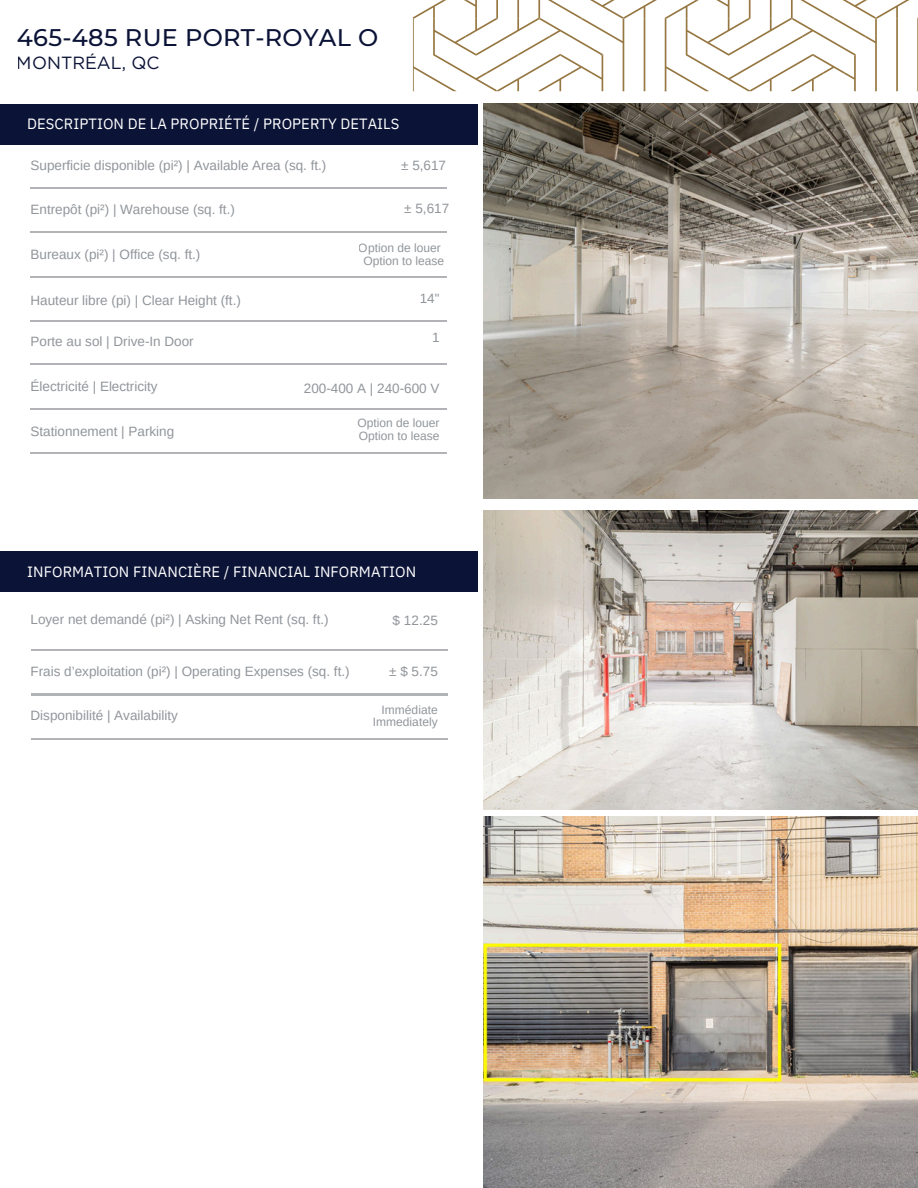
<style>
.page{position:relative;width:918px;height:1188px;background:#fff}
.page>*{position:absolute;margin:0;border:0;box-sizing:border-box;transform-origin:0 0}
.t1{font:500 24px "Montserrat";letter-spacing:.015em;color:#0b1337}
.t2{font:17.7px "Gotham";color:#0b1337}
.t3{font:14.85px "IBM Plex Sans";letter-spacing:.005em;color:#fff}
.t4{font:13.5px "Arimo";color:#91959a}
.t5{font:12px/13px "Arimo";color:#91959a;text-align:right}
</style>
<div class="page">
<hr style="left:31px;top:738px;width:296px;height:2px;background:#b1b3b6">
<hr style="left:327px;top:738px;width:121px;height:2px;background:#b1b3b6">
<hr style="left:31px;top:694px;width:296px;height:1px;background:#b1b3b6">
<hr style="left:327px;top:694px;width:121px;height:1px;background:#b1b3b6">
<hr style="left:31px;top:649px;width:296px;height:2px;background:#b1b3b6">
<hr style="left:327px;top:649px;width:121px;height:2px;background:#b1b3b6">
<img style="left:483px;top:103px;width:435px;height:395px">
<div style="left:0;top:104px;width:477px;height:41px;background:#0b1337"></div>
<div style="left:0;top:551px;width:477px;height:41px;background:#0b1337"></div>
<hr style="left:30px;top:187px;width:296px;height:2px;background:#b1b3b6">
<hr style="left:326px;top:187px;width:121px;height:2px;background:#b1b3b6">
<hr style="left:30px;top:232px;width:296px;height:1px;background:#b1b3b6">
<hr style="left:326px;top:232px;width:121px;height:1px;background:#b1b3b6">
<hr style="left:30px;top:276px;width:296px;height:1px;background:#b1b3b6">
<hr style="left:326px;top:276px;width:121px;height:1px;background:#b1b3b6">
<hr style="left:30px;top:321px;width:296px;height:1px;background:#b1b3b6">
<hr style="left:326px;top:321px;width:121px;height:1px;background:#b1b3b6">
<hr style="left:30px;top:364px;width:296px;height:1px;background:#b1b3b6">
<hr style="left:326px;top:364px;width:121px;height:1px;background:#b1b3b6">
<hr style="left:30px;top:408px;width:296px;height:1px;background:#b1b3b6">
<hr style="left:326px;top:408px;width:121px;height:1px;background:#b1b3b6">
<hr style="left:30px;top:453px;width:296px;height:1px;background:#b1b3b6">
<hr style="left:326px;top:453px;width:121px;height:1px;background:#b1b3b6">
<svg style="left:413px;top:0;width:505px;height:91px"></svg>
<img style="left:483px;top:511px;width:435px;height:298px">
<img style="left:483px;top:816px;width:435px;height:372px">
<h1 class="t1" style="left:17px;top:22px;width:363px">465-485 RUE PORT-ROYAL O</h1>
<h2 class="t2" style="left:17px;top:52px;width:144px">MONTRÉAL, QC</h2>
<h3 class="t3" style="left:27px;top:114px;width:374px">DESCRIPTION DE LA PROPRIÉTÉ / PROPERTY DETAILS</h3>
<h4 class="t4" style="left:31px;top:158px;width:297px">Superficie disponible (pi²) | Available Area (sq. ft.)</h4>
<h4 class="t4" style="left:401px;top:158px;width:46px">± 5,617</h4>
<h4 class="t4" style="left:31px;top:202px;width:206px">Entrepôt (pi²) | Warehouse (sq. ft.)</h4>
<h4 class="t4" style="left:404px;top:201px;width:47px">± 5,617</h4>
<h4 class="t4" style="left:31px;top:247px;width:171px">Bureaux (pi²) | Office (sq. ft.)</h4>
<p class="t5" style="left:359px;top:242px;width:87px;text-align:center">Option de louer<br>Option to lease</p>
<h4 class="t4" style="left:31px;top:293px;width:212px">Hauteur libre (pi) | Clear Height (ft.)</h4>
<h4 class="t4" style="left:420px;top:290px;width:21px">14"</h4>
<h4 class="t4" style="left:31px;top:334px;width:165px">Porte au sol | Drive-In Door</h4>
<p class="t4" style="left:432px;top:330px;width:9px">1</p>
<h4 class="t4" style="left:31px;top:379px;width:129px">Électricité | Electricity</h4>
<h4 class="t4" style="left:31px;top:424px;width:145px">Stationnement | Parking</h4>
<h3 class="t4" style="left:304px;top:381px;width:137px">200-400 A | 240-600 V</h3>
<p class="t5" style="left:357px;top:417px;width:83px;text-align:left">Option de louer<br>Option to lease</p>
<h3 class="t3" style="left:27px;top:562px;width:390px">INFORMATION FINANCIÈRE / FINANCIAL INFORMATION</h3>
<h4 class="t4" style="left:31px;top:612px;width:300px">Loyer net demandé (pi²) | Asking Net Rent (sq. ft.)</h4>
<h4 class="t4" style="left:393px;top:613px;width:47px">$ 12.25</h4>
<h4 class="t4" style="left:31px;top:663px;width:321px">Frais d’exploitation (pi²) | Operating Expenses (sq. ft.)</h4>
<h4 class="t4" style="left:389px;top:663px;width:50px">± $ 5.75</h4>
<h4 class="t4" style="left:31px;top:708px;width:149px">Disponibilité | Availability</h4>
<p class="t5" style="left:373px;top:704px;width:67px;line-height:12px">Immédiate<br>Immediately</p>
</div>
